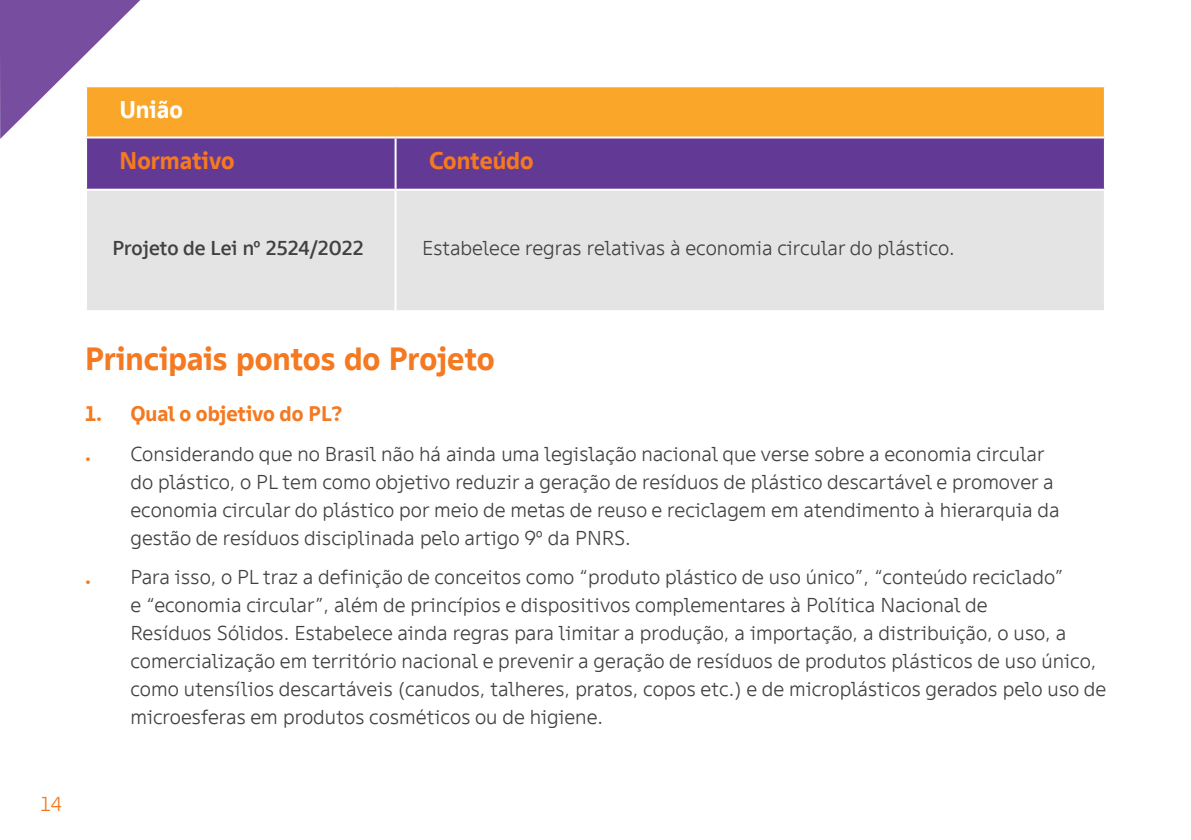
<style>
.page{position:relative;width:1191px;height:840px;background:#fff}
.page>*{position:absolute;margin:0;border:0;box-sizing:border-box;transform-origin:0 0}
.t1{font:32px "TT Fellows Dm Bd";letter-spacing:-.01em;color:#f47920}
.t2{font:24px "TT Fellows Dm Bd";color:#f47920}
.t3{font:24px "TT Fellows Dm Bd";color:#fff}
.t4{font:21px/39.4px "TT Fellows Dm Bd";letter-spacing:-.005em;color:#f47920}
.t5{font:300 20px/28px "TT Fellows";color:#414042}
.t6{font:500 20px "TT Fellows";color:#414042}
.t7{font:300 20px "TT Fellows";color:#f47920}
</style>
<div class="page">
<svg style="left:0;top:0;width:140px;height:139px"></svg>
<div style="left:87px;top:87px;width:1017px;height:49px;background:#faa629"></div>
<div style="left:87px;top:138px;width:1017px;height:51px;background:#623a96"></div>
<div style="left:87px;top:191px;width:1017px;height:119px;background:#e5e4e4"></div>
<hr style="left:394px;top:138px;width:2px;height:51px;background:#fff">
<hr style="left:85px;top:138px;width:2px;height:51px;background:#fff">
<hr style="left:394px;top:191px;width:2px;height:119px;background:#fff">
<hr style="left:85px;top:85px;width:310px;height:2px;background:#fff">
<hr style="left:85px;top:87px;width:2px;height:49px;background:#fff">
<hr style="left:85px;top:136px;width:310px;height:2px;background:#fff">
<p class="t3" style="left:120px;top:95px;width:65px">União</p>
<p class="t2" style="left:120px;top:146px;width:117px">Normativo</p>
<p class="t2" style="left:429px;top:146px;width:106px">Conteúdo</p>
<p class="t6" style="left:113px;top:236px;width:253px">Projeto de Lei nº 2524/2022</p>
<p class="t5" style="left:422px;top:234px;width:534px">Estabelece regras relativas à economia circular do plástico.</p>
<h1 class="t1" style="left:85px;top:339px;width:411px">Principais pontos do Projeto</h1>
<p class="t4" style="left:85px;top:393px;width:259px">1. Qual o objetivo do PL? .</p>
<p class="t5" style="left:130px;top:439px;width:930px">Considerando que no Brasil não há ainda uma legislação nacional que verse sobre a economia circular do plástico, o PL tem como objetivo reduzir a geração de resíduos de plástico descartável e promover a economia circular do plástico por meio de metas de reuso e reciclagem em atendimento à hierarquia da gestão de resíduos disciplinada pelo artigo 9º da PNRS.</p>
<p class="t4" style="left:85px;top:556px;width:7px">.</p>
<p class="t5" style="left:130px;top:562px;width:977px">Para isso, o PL traz a definição de conceitos como “produto plástico de uso único”, “conteúdo reciclado”<br>e “economia circular”, além de princípios e dispositivos complementares à Política Nacional de<br>Resíduos Sólidos. Estabelece ainda regras para limitar a produção, a importação, a distribuição, o uso, a comercialização em território nacional e prevenir a geração de resíduos de produtos plásticos de uso único, como utensílios descartáveis (canudos, talheres, pratos, copos etc.) e de microplásticos gerados pelo uso de microesferas em produtos cosméticos ou de higiene.</p>
<p class="t7" style="left:41px;top:791px;width:23px">14</p>
</div>
